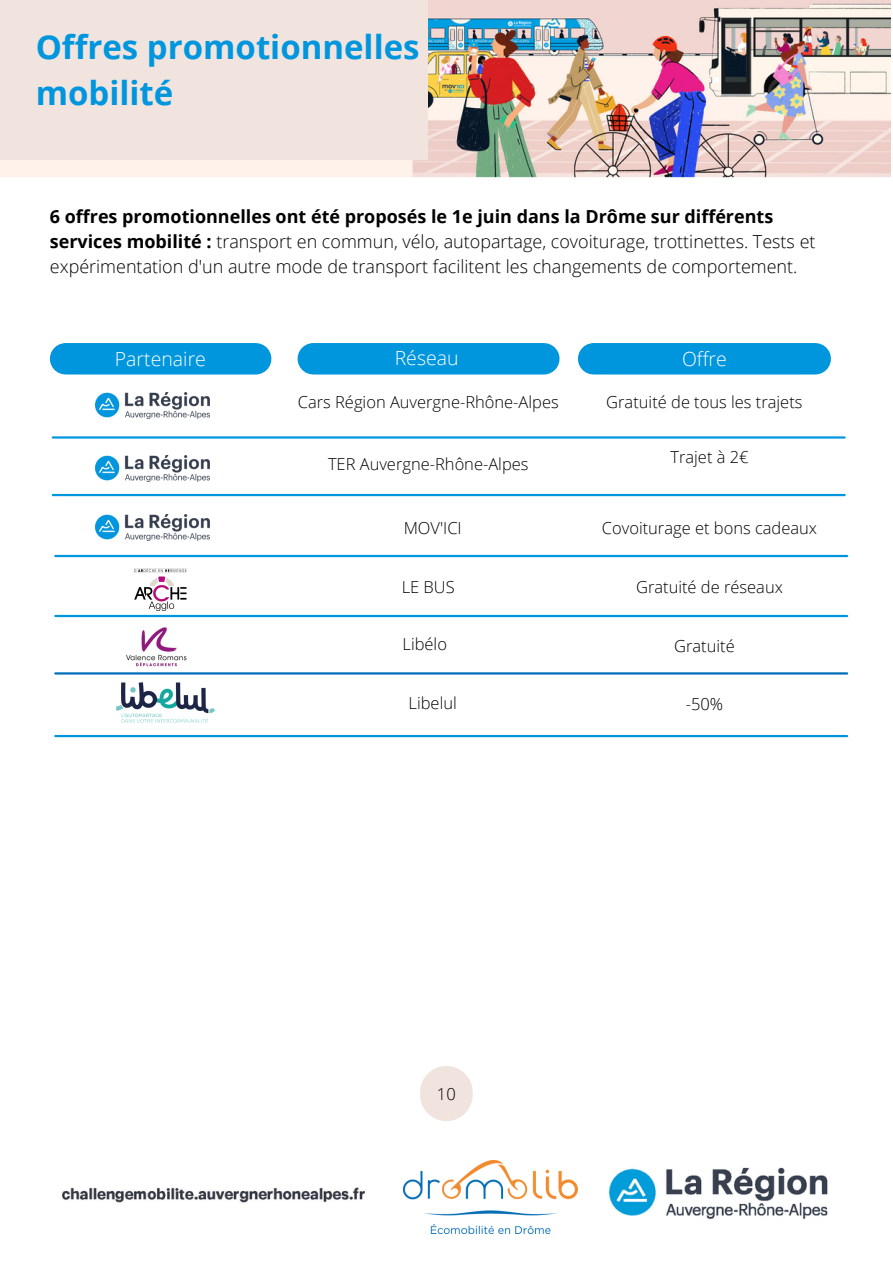
<style>
.page{position:relative;width:893px;height:1264px;background:#fff}
.page>*{position:absolute;margin:0;border:0;box-sizing:border-box;transform-origin:0 0}
.t1{font:700 33px "Open Sans";color:#0096de}
.t2{font:300 21px "Open Sans";color:#fff}
.t3{font:300 19.5px "Open Sans";color:#fff}
.t4{font:300 18px/24.8px "Open Sans";color:#000}
.t5{font:300 16.5px "Open Sans";color:#000}
.s1{font-weight:700}
</style>
<div class="page">
<img style="left:0;top:1px;width:890px;height:1233px">
<img style="left:403px;top:1159px;width:174px;height:74px">
<div style="left:0;top:0;width:428px;height:160px;background:#f1e4de"></div>
<div style="left:593px;top:343px;width:222px;height:31px;background:#0096de"></div>
<div style="left:313px;top:343px;width:230px;height:31px;background:#0096de"></div>
<div style="left:66px;top:343px;width:190px;height:31px;background:#0096de"></div>
<hr style="left:53px;top:436px;width:791px;height:2px;background:#0096de">
<hr style="left:53px;top:494px;width:791px;height:2px;background:#0096de">
<hr style="left:55px;top:555px;width:792px;height:2px;background:#0096de">
<hr style="left:55px;top:615px;width:792px;height:2px;background:#0096de">
<hr style="left:55px;top:672px;width:792px;height:2px;background:#006eb8">
<img style="left:128px;top:557px;width:64px;height:64px">
<img style="left:96px;top:514px;width:113px;height:26px">
<img style="left:108px;top:622px;width:98px;height:45px">
<img style="left:96px;top:455px;width:113px;height:26px">
<img style="left:96px;top:393px;width:113px;height:26px">
<hr style="left:55px;top:735px;width:792px;height:2px;background:#0096de">
<img style="left:96px;top:667px;width:144px;height:67px">
<div style="left:420px;top:1065px;width:52px;height:56px;background:#f1e4de;border-radius:26px"></div>
<p class="t1" style="left:36px;top:24px;width:385px">Offres promotionnelles</p>
<p class="t1" style="left:36px;top:70px;width:139px">mobilité</p>
<p class="t4" style="left:50px;top:204px;width:767px"><span class="s1">6 offres promotionnelles ont été proposés le 1e juin dans la Drôme sur différents services mobilité :</span> transport en commun, vélo, autopartage, covoiturage, trottinettes. Tests et expérimentation d'un autre mode de transport facilitent les changements de comportement.</p>
<p class="t2" style="left:368px;top:343px;width:50px">Offre</p>
<p class="t3" style="left:394px;top:344px;width:65px">Réseau</p>
<p class="t5" style="left:298px;top:390px;width:262px">Cars Région Auvergne-Rhône-Alpes</p>
<p class="t3" style="left:115px;top:345px;width:92px">Partenaire</p>
<p class="t3" style="left:682px;top:345px;width:46px">Offre</p>
<p class="t5" style="left:606px;top:390px;width:198px">Gratuité de tous les trajets</p>
<p class="t5" style="left:328px;top:453px;width:202px">TER Auvergne-Rhône-Alpes</p>
<p class="t5" style="left:670px;top:445px;width:80px">Trajet à 2€</p>
<p class="t5" style="left:403px;top:516px;width:59px">MOV'ICI</p>
<p class="t5" style="left:602px;top:516px;width:217px">Covoiturage et bons cadeaux</p>
<p class="t5" style="left:402px;top:575px;width:54px">LE BUS</p>
<p class="t5" style="left:636px;top:575px;width:148px">Gratuité de réseaux</p>
<p class="t5" style="left:402px;top:632px;width:46px">Libélo</p>
<p class="t5" style="left:674px;top:634px;width:62px">Gratuité</p>
<p class="t5" style="left:408px;top:691px;width:50px">Libelul</p>
<p class="t5" style="left:685px;top:692px;width:39px">-50%</p>
<p class="t5" style="left:437px;top:1081px;width:20px">10</p>
</div>
